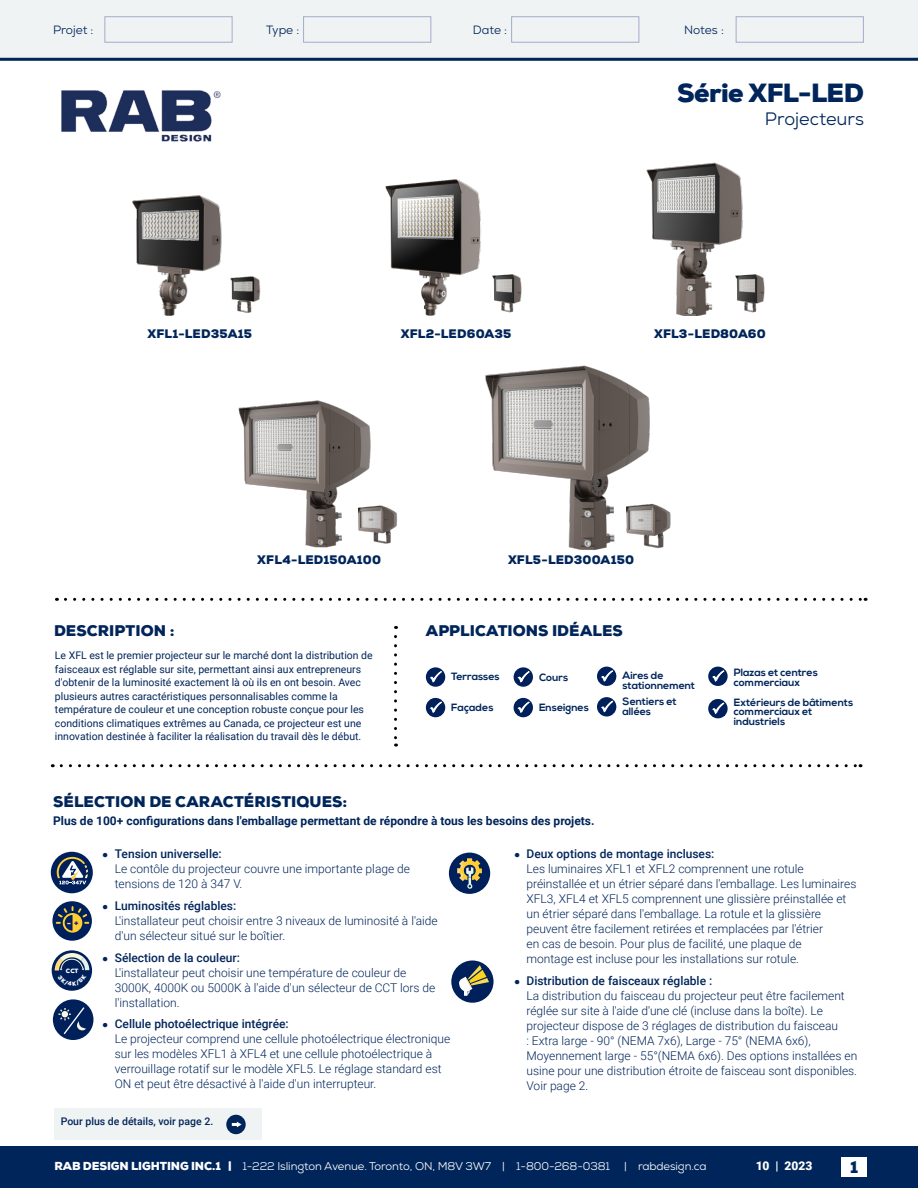
<style>
.page{position:relative;width:918px;height:1188px;background:#fff}
.page>*{position:absolute;margin:0;border:0;box-sizing:border-box;transform-origin:0 0}
.t1{font:900 25.5px "Nexa";letter-spacing:-.025em;color:#00255a}
.t2{font:18px "Nexa";color:#00255a}
.t3{font:900 16.5px "Nexa";color:#00255a}
.t4{font:900 15px "Nexa";letter-spacing:.005em;color:#00255a}
.t5{font:300 12px/15px "Roboto";color:#00255a}
.t6{font:700 12px "Roboto";color:#00255a}
.t7{font:900 12px "Nexa";letter-spacing:.015em;color:#00255a}
.t8{font:12px "Nexa";letter-spacing:-.005em;color:#00255a}
.t9{font:900 12px "Roboto";color:#fff}
.t10{font:11.25px "Nexa";letter-spacing:-.01em;color:#fff}
.t11{font:10.5px/13.5px "Roboto";color:#00255a}
.t12{font:700 10.5px/9.3px "Nexa";color:#00255a}
.t13{font:500 10.5px "Roboto";color:#00255a}
.t14{font:900 8.25px "Nexa";color:#ffda7e}
.t15{font:900 6px "Nexa";color:#fff}
.s1{color:#26246a}
.s2{font-family:"Nexa";font-weight:400;font-size:21px}
.s3{font-weight:500}
.s4{font-weight:900}
</style>
<div class="page">
<div style="left:0;top:0;width:918px;height:60px;background:#f0f3f4"></div>
<img style="left:61px;top:90px;width:160px;height:52px">
<hr style="left:0;top:58px;width:918px;height:3px;background:#00255a">
<div style="left:105px;top:17px;width:127px;height:25px;border:1px solid #a3acc8"></div>
<div style="left:303px;top:17px;width:128px;height:25px;border:1px solid #a3acc8"></div>
<div style="left:511px;top:17px;width:128px;height:25px;border:1px solid #a3acc8"></div>
<div style="left:736px;top:17px;width:128px;height:25px;border:1px solid #a3acc8"></div>
<div style="left:0;top:1147px;width:918px;height:41px;background:#00255a"></div>
<div style="left:841px;top:1158px;width:26px;height:19px;background:#fff"></div>
<svg style="left:65px;top:598px;width:801px;height:3px"></svg>
<div style="left:426px;top:667px;width:19px;height:20px;background:#00205c;border-radius:50%"></div>
<div style="left:597px;top:667px;width:19px;height:19px;background:#00205c;border-radius:50%"></div>
<div style="left:426px;top:698px;width:19px;height:19px;background:#00205c;border-radius:50%"></div>
<svg style="left:597px;top:697px;width:19px;height:20px"></svg>
<div style="left:601px;top:701px;width:12px;height:13px;background:#00205c"></div>
<svg style="left:514px;top:667px;width:19px;height:20px"></svg>
<div style="left:517px;top:671px;width:13px;height:13px;background:#00205c"></div>
<div style="left:708px;top:699px;width:20px;height:19px;background:#00205c;border-radius:50%"></div>
<div style="left:514px;top:698px;width:19px;height:19px;background:#00205c;border-radius:50%"></div>
<div style="left:708px;top:667px;width:20px;height:19px;background:#00205c;border-radius:50%"></div>
<img style="left:132px;top:195px;width:90px;height:121px">
<img style="left:238px;top:400px;width:133px;height:148px">
<img style="left:485px;top:365px;width:165px;height:185px">
<img style="left:385px;top:179px;width:96px;height:137px">
<img style="left:646px;top:162px;width:97px;height:154px">
<svg style="left:61px;top:764px;width:800px;height:3px"></svg>
<div style="left:54px;top:1108px;width:207px;height:32px;background:#f0f3f4"></div>
<svg style="left:394px;top:637px;width:3px;height:110px"></svg>
<div style="left:226px;top:1115px;width:20px;height:19px;background:#00255a;border-radius:50%"></div>
<svg style="left:232px;top:1122px;width:10px;height:5px"></svg>
<svg style="left:52px;top:901px;width:40px;height:40px"></svg>
<svg style="left:56px;top:906px;width:33px;height:27px"></svg>
<svg style="left:52px;top:950px;width:40px;height:41px"></svg>
<div style="left:51px;top:852px;width:42px;height:41px;background:#00205c;border-radius:50%"></div>
<svg style="left:57px;top:857px;width:31px;height:27px"></svg>
<div style="left:53px;top:999px;width:40px;height:41px;background:#00205c;border-radius:50%"></div>
<svg style="left:57px;top:1006px;width:29px;height:30px"></svg>
<div style="left:449px;top:853px;width:41px;height:41px;background:#00205c;border-radius:50%"></div>
<svg style="left:457px;top:858px;width:25px;height:31px"></svg>
<img style="left:230px;top:276px;width:31px;height:37px">
<img style="left:492px;top:274px;width:30px;height:39px">
<img style="left:358px;top:504px;width:40px;height:43px">
<img style="left:626px;top:502px;width:45px;height:48px">
<img style="left:732px;top:273px;width:33px;height:43px">
<div style="left:451px;top:961px;width:43px;height:42px;background:#00205c;border-radius:50%"></div>
<svg style="left:459px;top:965px;width:30px;height:31px"></svg>
<svg style="left:55px;top:953px;width:34px;height:33px"></svg>
<p class="t8" style="left:53px;top:22px;width:42px">Projet :</p>
<p class="t8" style="left:266px;top:22px;width:35px">Type :</p>
<p class="t8" style="left:473px;top:22px;width:36px">Date :</p>
<p class="t8" style="left:684px;top:22px;width:41px">Notes :</p>
<p class="t7" style="left:148px;top:325px;width:106px">XFL1-LED35A15</p>
<h1 class="t1" style="left:677px;top:76px;width:188px">Série XFL-LED</h1>
<h2 class="t2" style="left:765px;top:107px;width:101px">Projecteurs</h2>
<p class="t7" style="left:401px;top:325px;width:112px">XFL2-LED60A35</p>
<p class="t7" style="left:654px;top:325px;width:113px">XFL3-LED80A60</p>
<p class="t7" style="left:257px;top:552px;width:125px">XFL4-LED150A100</p>
<p class="t7" style="left:508px;top:552px;width:128px">XFL5-LED300A150</p>
<p class="t4" style="left:54px;top:621px;width:122px">DESCRIPTION :</p>
<p class="t4" style="left:426px;top:621px;width:198px">APPLICATIONS IDÉALES</p>
<p class="t11" style="left:55px;top:648px;width:319px">Le XFL est le premier projecteur sur le marché dont la distribution de faisceaux est réglable sur site, permettant ainsi aux entrepreneurs d'obtenir de la luminosité exactement là où ils en ont besoin. Avec plusieurs autres caractéristiques personnalisables comme la température de couleur et une conception robuste conçue pour les conditions climatiques extrêmes au Canada, ce projecteur est une innovation destinée à faciliter la réalisation du travail dès le début.</p>
<p class="t12" style="left:451px;top:672px;width:50px">Terrasses</p>
<p class="t12" style="left:622px;top:671px;width:74px">Aires de stationnement</p>
<p class="t12" style="left:451px;top:703px;width:44px">Façades</p>
<p class="t12" style="left:622px;top:697px;width:56px">Sentiers et allées</p>
<p class="t12" style="left:539px;top:673px;width:31px">Cours</p>
<p class="t12" style="left:539px;top:703px;width:51px">Enseignes</p>
<p class="t4" style="left:53px;top:792px;width:296px">SÉLECTION DE CARACTÉRISTIQUES:</p>
<p class="t6" style="left:53px;top:813px;width:543px">Plus de 100+ configurations dans l'emballage permettant de répondre à tous les besoins des projets.</p>
<p class="t12" style="left:734px;top:668px;width:86px">Plazas et centres commerciaux</p>
<p class="t12" style="left:734px;top:698px;width:121px">Extérieurs de bâtiments commerciaux et industriels</p>
<p class="t14" style="left:67px;top:917px;width:13px">- <span class="s1">+</span></p>
<p class="t15" style="left:66px;top:967px;width:14px">CCT</p>
<p class="t5" style="left:115px;top:846px;width:297px;text-indent:-14px"><span class="s2">•</span> <span class="s3">Tension universelle:<br></span>Le contôle du projecteur couvre une importante plage de tensions de 120 à 347 V.</p>
<p class="t5" style="left:115px;top:898px;width:324px;text-indent:-14px"><span class="s2">•</span> <span class="s3">Luminosités réglables:<br></span>L'installateur peut choisir entre 3 niveaux de luminosité à l'aide d'un sélecteur situé sur le boîtier.</p>
<p class="t5" style="left:115px;top:950px;width:322px;text-indent:-14px"><span class="s2">•</span> <span class="s3">Sélection de la couleur:<br></span>L'installateur peut choisir une température de couleur de 3000K, 4000K ou 5000K à l'aide d'un sélecteur de CCT lors de l'installation.</p>
<p class="t5" style="left:115px;top:1016px;width:337px;text-indent:-14px"><span class="s2">•</span> <span class="s3">Cellule photoélectrique intégrée:<br></span>Le projecteur comprend une cellule photoélectrique électronique sur les modèles XFL1 à XFL4 et une cellule photoélectrique à verrouillage rotatif sur le modèle XFL5. Le réglage standard est ON et peut être désactivé à l'aide d'un interrupteur.</p>
<p class="t13" style="left:61px;top:1114px;width:154px">Pour plus de détails, voir page 2.</p>
<p class="t5" style="left:527px;top:846px;width:331px;text-indent:-14px"><span class="s2">•</span> <span class="s3">Deux options de montage incluses:<br></span>Les luminaires XFL1 et XFL2 comprennent une rotule préinstallée et un étrier séparé dans l'emballage. Les luminaires XFL3, XFL4 et XFL5 comprennent une glissière préinstallée et un étrier séparé dans l'emballage. La rotule et la glissière peuvent être facilement retirées et remplacées par l'étrier<br>en cas de besoin. Pour plus de facilité, une plaque de<br>montage est incluse pour les installations sur rotule.</p>
<p class="t5" style="left:527px;top:973px;width:332px;text-indent:-14px"><span class="s2">•</span> <span class="s3">Distribution de faisceaux réglable :<br></span>La distribution du faisceau du projecteur peut être facilement réglée sur site à l'aide d'une clé (incluse dans la boîte). Le projecteur dispose de 3 réglages de distribution du faisceau<br>: Extra large - 90° (NEMA 7x6), Large - 75° (NEMA 6x6), Moyennement large - 55°(NEMA 6x6). Des options installées en usine pour une distribution étroite de faisceau sont disponibles.<br>Voir page 2.</p>
<p class="t10" style="left:54px;top:1159px;width:654px"><span class="s4">RAB DESIGN LIGHTING INC.1 |</span> 1-222 Islington Avenue. Toronto, ON, M8V 3W7 | 1-800-268-0381 | rabdesign.ca</p>
<p class="t9" style="left:756px;top:1158px;width:58px">10 | 2023</p>
<h3 class="t3" style="left:850px;top:1156px;width:10px">1</h3>
</div>
